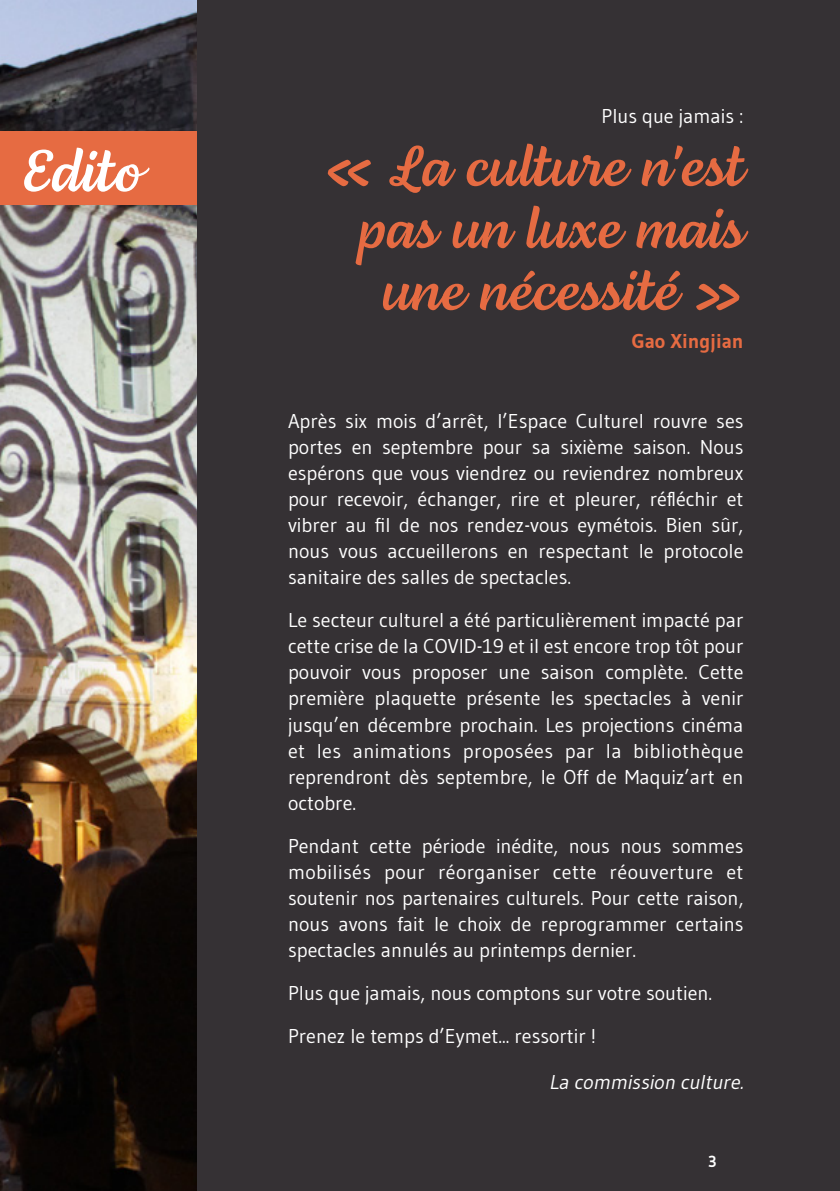
<style>
.page{position:relative;width:840px;height:1191px;background:#fff}
.page>*{position:absolute;margin:0;border:0;box-sizing:border-box;transform-origin:0 0}
.t1{font:60px "Lemongrass Script";color:#fff}
.t2{font:58px/62px "Lemongrass Script";color:#e66b42;text-align:right}
.t3{font:20px/26px "Gudea";color:#fff;text-align:justify}
.t4{font:italic 20px "Gudea";color:#fff}
.t5{font:700 20px "Gudea";color:#e66b42}
.t6{font:700 16px "Gudea";color:#fff}
</style>
<div class="page">
<img style="left:0;top:0;width:197px;height:1191px">
<div style="left:0;top:131px;width:197px;height:74px;background:#e66b42"></div>
<div style="left:197px;top:0;width:642px;height:1191px;background:#353134"></div>
<h1 class="t1" style="left:20px;top:135px;width:122px">Edito</h1>
<p class="t3" style="left:601px;top:103px;width:143px">Plus que jamais :</p>
<h2 class="t2" style="left:319px;top:134px;width:425px">« La culture n'est pas un luxe mais une nécessité »</h2>
<p class="t5" style="left:631px;top:328px;width:113px">Gao Xingjian</p>
<p class="t3" style="left:288px;top:408px;width:457px">Après six mois d’arrêt, l’Espace Culturel rouvre ses portes en septembre pour sa sixième saison. Nous espérons que vous viendrez ou reviendrez nombreux pour recevoir, échanger, rire et pleurer, réfléchir et vibrer au fil de nos rendez-vous eymétois. Bien sûr, nous vous accueillerons en respectant le protocole sanitaire des salles de spectacles.</p>
<p class="t3" style="left:288px;top:607px;width:457px">Le secteur culturel a été particulièrement impacté par cette crise de la COVID-19 et il est encore trop tôt pour pouvoir vous proposer une saison complète. Cette première plaquette présente les spectacles à venir jusqu’en décembre prochain. Les projections cinéma et les animations proposées par la bibliothèque reprendront dès septembre, le Off de Maquiz’art en octobre.</p>
<p class="t3" style="left:288px;top:832px;width:457px">Pendant cette période inédite, nous nous sommes mobilisés pour réorganiser cette réouverture et soutenir nos partenaires culturels. Pour cette raison, nous avons fait le choix de reprogrammer certains spectacles annulés au printemps dernier.</p>
<p class="t3" style="left:288px;top:970px;width:425px;line-height:43px">Plus que jamais, nous comptons sur votre soutien.<br>Prenez le temps d’Eymet... ressortir !</p>
<p class="t4" style="left:549px;top:1070px;width:200px">La commission culture.</p>
<p class="t6" style="left:707px;top:1151px;width:10px">3</p>
</div>
